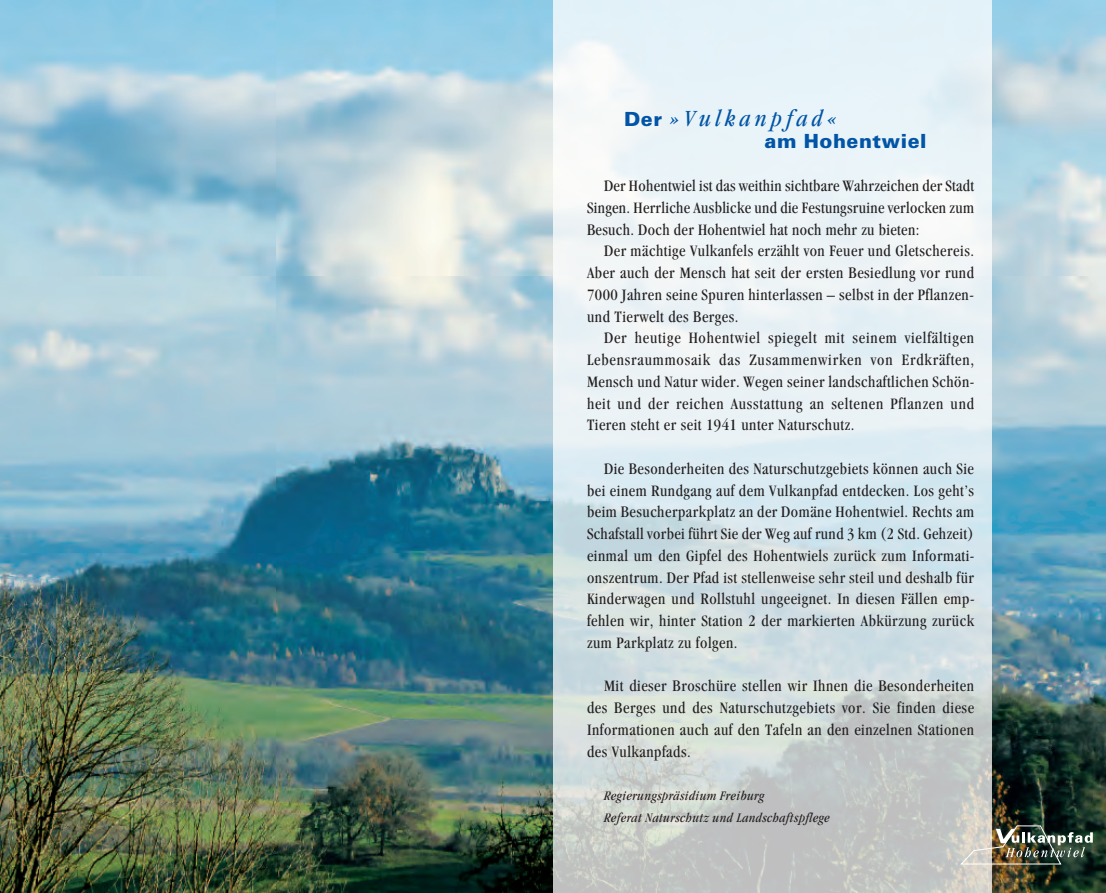
<style>
.page{position:relative;width:1106px;height:893px;background:#fff}
.page>*{position:absolute;margin:0;border:0;box-sizing:border-box;transform-origin:0 0}
.t1{font:italic condensed 24px "Garamond";letter-spacing:.18em;color:#0154a6}
.t2{font:900 19.5px "Univers";letter-spacing:.025em;color:#0154a6}
.t3{font:condensed 16.5px/21.8px "Garamond";letter-spacing:.03em;color:#231f20;text-align:justify}
.t4{font:italic condensed 13.5px/21.8px "Garamond";letter-spacing:.03em;color:#231f20}
.s1{font-family:"Univers";font-weight:900;font-style:normal;font-stretch:normal;font-size:19.5px}
</style>
<div class="page">
<img style="left:0;top:0;width:1106px;height:893px">
<div style="left:553px;top:0;width:438px;height:893px;background:#fff;opacity:.75"></div>
<img style="left:954px;top:810px;width:146px;height:66px">
<h1 class="t1" style="left:624px;top:109px;width:215px"><span class="s1">Der</span> »Vulkanpfad«</h1>
<p class="t2" style="left:764px;top:134px;width:163px">am Hohentwiel</p>
<p class="t3" style="left:587px;top:176px;width:389px;text-indent:17px">Der Hohentwiel ist das weithin sichtbare Wahrzeichen der Stadt Singen. Herrliche Ausblicke und die Festungsruine verlocken zum Besuch. Doch der Hohentwiel hat noch mehr zu bieten:</p>
<p class="t3" style="left:587px;top:241px;width:388px;text-indent:17px">Der mächtige Vulkanfels erzählt von Feuer und Gletschereis.<br>Aber auch der Mensch hat seit der ers ten Besiedlung vor rund 7000 Jahren seine Spuren hinterlassen – selbst in der Pflanzen&shy;und Tierwelt des Berges.</p>
<p class="t3" style="left:587px;top:328px;width:389px;text-indent:17px">Der heutige Hohentwiel spiegelt mit seinem vielfältigen Lebens raummosaik das Zusammenwirken von Erdkräften, Mensch und Natur wider. Wegen seiner landschaftlichen Schön&shy;heit und der reichen Ausstattung an seltenen Pflanzen und Tieren steht er seit 1941 unter Naturschutz.</p>
<p class="t3" style="left:587px;top:459px;width:389px;text-indent:17px">Die Besonderheiten des Naturschutzgebiets können auch Sie bei einem Rundgang auf dem Vulkanpfad entdecken. Los geht’s beim Besucherparkplatz an der Domäne Hohentwiel. Rechts am Schafstall vorbei führt Sie der Weg auf rund 3 km (2 Std. Gehzeit) einmal um den Gipfel des Hohentwiels zurück zum Informati&shy;onszentrum. Der Pfad ist stellenweise sehr steil und deshalb für Kinderwagen und Rollstuhl ungeeignet. In diesen Fällen emp&shy;fehlen wir, hinter Station 2 der markierten Abkürzung zurück zum Parkplatz zu folgen.</p>
<p class="t3" style="left:587px;top:676px;width:388px;text-indent:17px">Mit dieser Broschüre stellen wir Ihnen die Besonderheiten des Berges und des Naturschutzgebiets vor. Sie finden diese Informationen auch auf den Tafeln an den einzelnen Stationen des Vulkanpfads.</p>
<p class="t4" style="left:604px;top:786px;width:227px">Regierungspräsidium Freiburg<br>Referat Naturschutz und Landschaftspflege</p>
</div>
